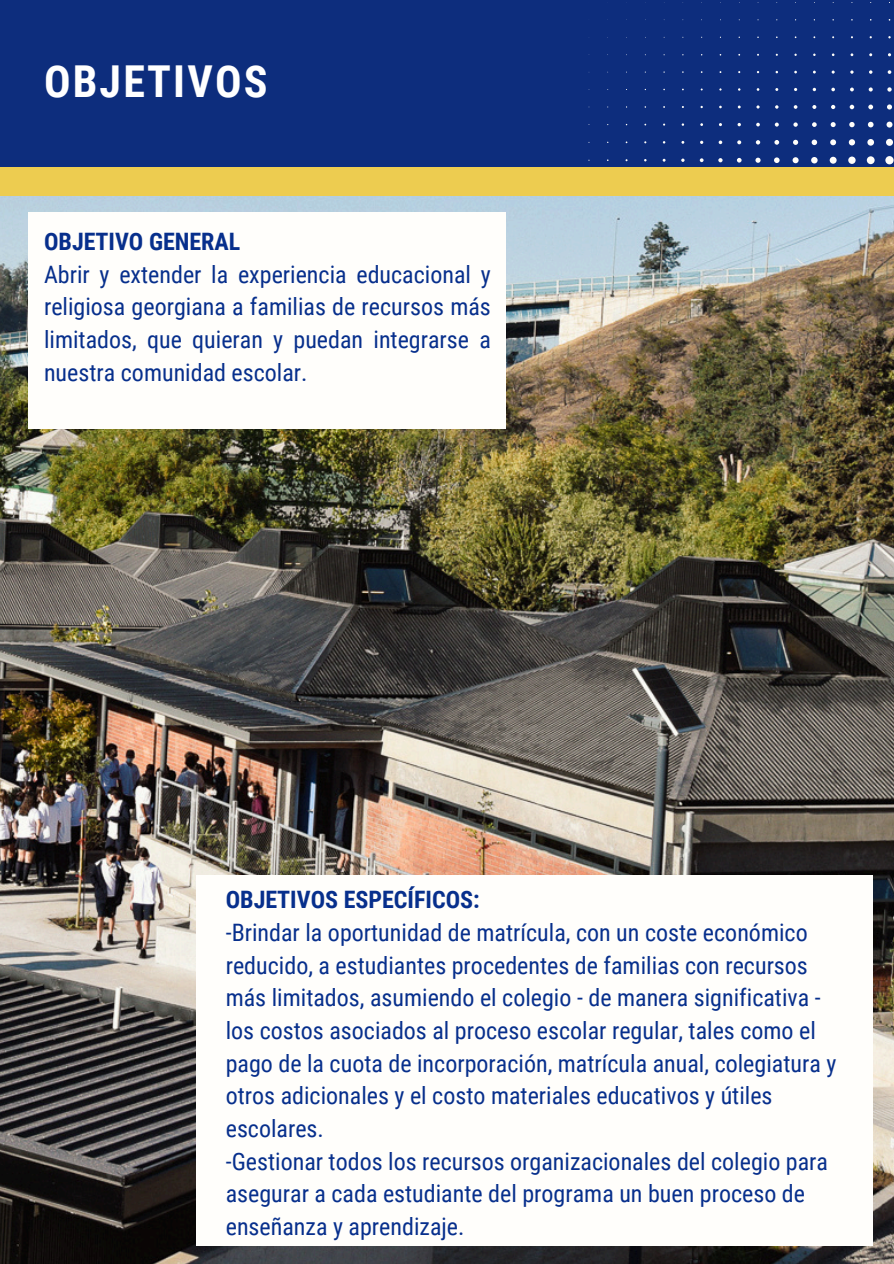
<style>
.page{position:relative;width:894px;height:1264px;background:#fff}
.page>*{position:absolute;margin:0;border:0;box-sizing:border-box;transform-origin:0 0}
.t1{font:700 43.95px "Roboto Condensed";letter-spacing:.05em;color:#fff}
.t2{font:24px/32.7px "Roboto Condensed";color:#072f8c;text-align:justify}
.t3{font:700 24px "Roboto Condensed";color:#072f8c}
</style>
<div class="page">
<img style="left:0;top:196px;width:893px;height:1067px">
<div style="left:0;top:0;width:893px;height:196px;background:#edcc50"></div>
<div style="left:0;top:0;width:893px;height:166px;background:#0d2d7d"></div>
<div style="left:28px;top:212px;width:477px;height:217px;background:#fffefb"></div>
<div style="left:196px;top:875px;width:676px;height:370px;background:#fffefb"></div>
<svg style="left:588px;top:2px;width:305px;height:162px"></svg>
<p class="t1" style="left:44px;top:56px;width:225px">OBJETIVOS</p>
<p class="t3" style="left:44px;top:228px;width:198px">OBJETIVO GENERAL</p>
<p class="t2" style="left:44px;top:258px;width:448px">Abrir y extender la experiencia educacional y religiosa georgiana a familias de recursos más limitados, que quieran y puedan integrarse a nuestra comunidad escolar.</p>
<p class="t3" style="left:226px;top:886px;width:255px">OBJETIVOS ESPECÍFICOS:</p>
<p class="t2" style="left:226px;top:916px;width:612px;text-align:left">-Brindar la oportunidad de matrícula, con un coste económico reducido, a estudiantes procedentes de familias con recursos más limitados, asumiendo el colegio - de manera significativa - los costos asociados al proceso escolar regular, tales como el pago de la cuota de incorporación, matrícula anual, colegiatura y otros adicionales y el costo materiales educativos y útiles escolares.<br>-Gestionar todos los recursos organizacionales del colegio para asegurar a cada estudiante del programa un buen proceso de enseñanza y aprendizaje.</p>
</div>
